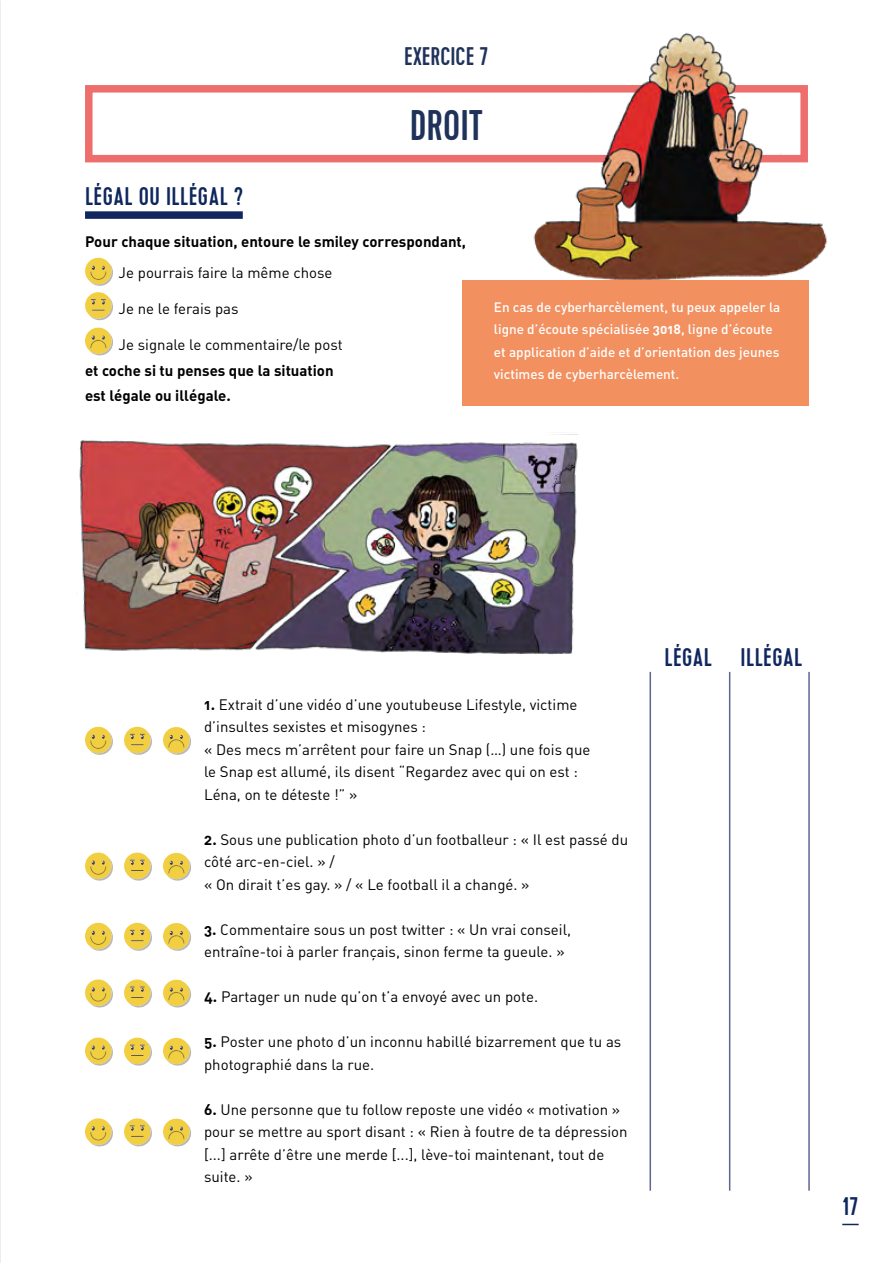
<style>
.page{position:relative;width:893px;height:1263px;background:#fff}
.page>*{position:absolute;margin:0;border:0;box-sizing:border-box;transform-origin:0 0}
.t1{font:500 42.75px "Cervo";color:#1f325a}
.t2{font:500 25.5px "Cervo";letter-spacing:.02em;color:#0f275e}
.t3{font:500 25.5px "Cervo";color:#1f325a}
.t4{font:15px/22.5px "DIN Regular Alternate";color:#000}
.t5{font:15px/25.5px "DIN Bold Alternate";color:#000}
.t6{font:13.5px/22.5px "DIN Medium Alternate";color:#fff}
.s1{font-family:"DIN Bold Alternate"}
</style>
<div class="page">
<svg style="left:842px;top:1224px;width:17px;height:1px"></svg>
<div style="left:85px;top:211px;width:158px;height:8px;background:#0f275e"></div>
<svg style="left:85px;top:258px;width:28px;height:28px"></svg>
<svg style="left:85px;top:292px;width:28px;height:29px"></svg>
<svg style="left:85px;top:328px;width:28px;height:28px"></svg>
<div style="left:85px;top:85px;width:723px;height:77px;background:#fff;border:8px solid #ed6e6d"></div>
<svg style="left:85px;top:727px;width:28px;height:28px"></svg>
<svg style="left:124px;top:727px;width:28px;height:28px"></svg>
<svg style="left:163px;top:727px;width:28px;height:28px"></svg>
<svg style="left:85px;top:852px;width:28px;height:29px"></svg>
<svg style="left:124px;top:852px;width:28px;height:29px"></svg>
<svg style="left:163px;top:853px;width:28px;height:28px"></svg>
<svg style="left:85px;top:923px;width:28px;height:28px"></svg>
<svg style="left:124px;top:923px;width:28px;height:28px"></svg>
<svg style="left:163px;top:923px;width:28px;height:28px"></svg>
<svg style="left:85px;top:979px;width:28px;height:29px"></svg>
<svg style="left:124px;top:979px;width:28px;height:29px"></svg>
<svg style="left:163px;top:980px;width:28px;height:28px"></svg>
<svg style="left:85px;top:1037px;width:28px;height:29px"></svg>
<svg style="left:124px;top:1037px;width:28px;height:29px"></svg>
<svg style="left:163px;top:1038px;width:28px;height:28px"></svg>
<svg style="left:85px;top:1118px;width:28px;height:29px"></svg>
<svg style="left:124px;top:1118px;width:28px;height:29px"></svg>
<svg style="left:163px;top:1118px;width:28px;height:28px"></svg>
<img style="left:510px;top:32px;width:317px;height:249px">
<img style="left:79px;top:434px;width:499px;height:221px">
<div style="left:462px;top:281px;width:347px;height:125px;background:#f2905f"></div>
<hr style="left:729px;top:672px;width:1px;height:519px;background:#5d6594">
<hr style="left:649px;top:672px;width:2px;height:519px;background:#5d6594">
<hr style="left:808px;top:672px;width:2px;height:519px;background:#5d6594">
<h2 class="t3" style="left:404px;top:41px;width:86px">EXERCICE 7</h2>
<h1 class="t1" style="left:410px;top:100px;width:75px">DROIT</h1>
<h2 class="t2" style="left:85px;top:181px;width:160px">LÉGAL OU ILLÉGAL ?</h2>
<p class="t5" style="left:85px;top:228px;width:383px">Pour chaque situation, entoure le smiley correspondant,</p>
<p class="t4" style="left:119px;top:261px;width:215px">Je pourrais faire la même chose</p>
<p class="t4" style="left:119px;top:297px;width:121px">Je ne le ferais pas</p>
<p class="t4" style="left:119px;top:333px;width:226px">Je signale le commentaire/le post</p>
<p class="t5" style="left:85px;top:357px;width:250px">et coche si tu penses que la situation est légale ou illégale.</p>
<p class="t6" style="left:494px;top:295px;width:288px">En cas de cyberharcèlement, tu peux appeler la ligne d’écoute spécialisée <span class="s1">3018</span>, ligne d’écoute et application d’aide et d’orientation des jeunes victimes de cyberharcèlement.</p>
<p class="t4" style="left:204px;top:693px;width:388px"><span class="s1">1.</span> Extrait d’une vidéo d’une youtubeuse Lifestyle, victime d’insultes sexistes et misogynes :<br>« Des mecs m’arrêtent pour faire un Snap (…) une fois que le Snap est allumé, ils disent “Regardez avec qui on est :<br>Léna, on te déteste !” »</p>
<p class="t4" style="left:204px;top:828px;width:426px"><span class="s1">2.</span> Sous une publication photo d’un footballeur : « Il est passé du côté arc-en-ciel. » /<br>« On dirait t’es gay. » / « Le football il a changé. »</p>
<p class="t4" style="left:204px;top:918px;width:368px"><span class="s1">3.</span> Commentaire sous un post twitter : « Un vrai conseil, entraîne-toi à parler français, sinon ferme ta gueule. »</p>
<p class="t4" style="left:204px;top:985px;width:335px"><span class="s1">4.</span> Partager un nude qu’on t’a envoyé avec un pote.</p>
<p class="t4" style="left:204px;top:1030px;width:419px"><span class="s1">5.</span> Poster une photo d’un inconnu habillé bizarrement que tu as photographié dans la rue.</p>
<p class="t4" style="left:204px;top:1098px;width:425px"><span class="s1">6.</span> Une personne que tu follow reposte une vidéo « motivation » pour se mettre au sport disant : « Rien à foutre de ta dépression [...] arrête d’être une merde [...], lève-toi maintenant, tout de suite. »</p>
<h2 class="t2" style="left:664px;top:642px;width:139px">LÉGAL ILLÉGAL</h2>
<h2 class="t2" style="left:842px;top:1191px;width:18px">17</h2>
</div>
